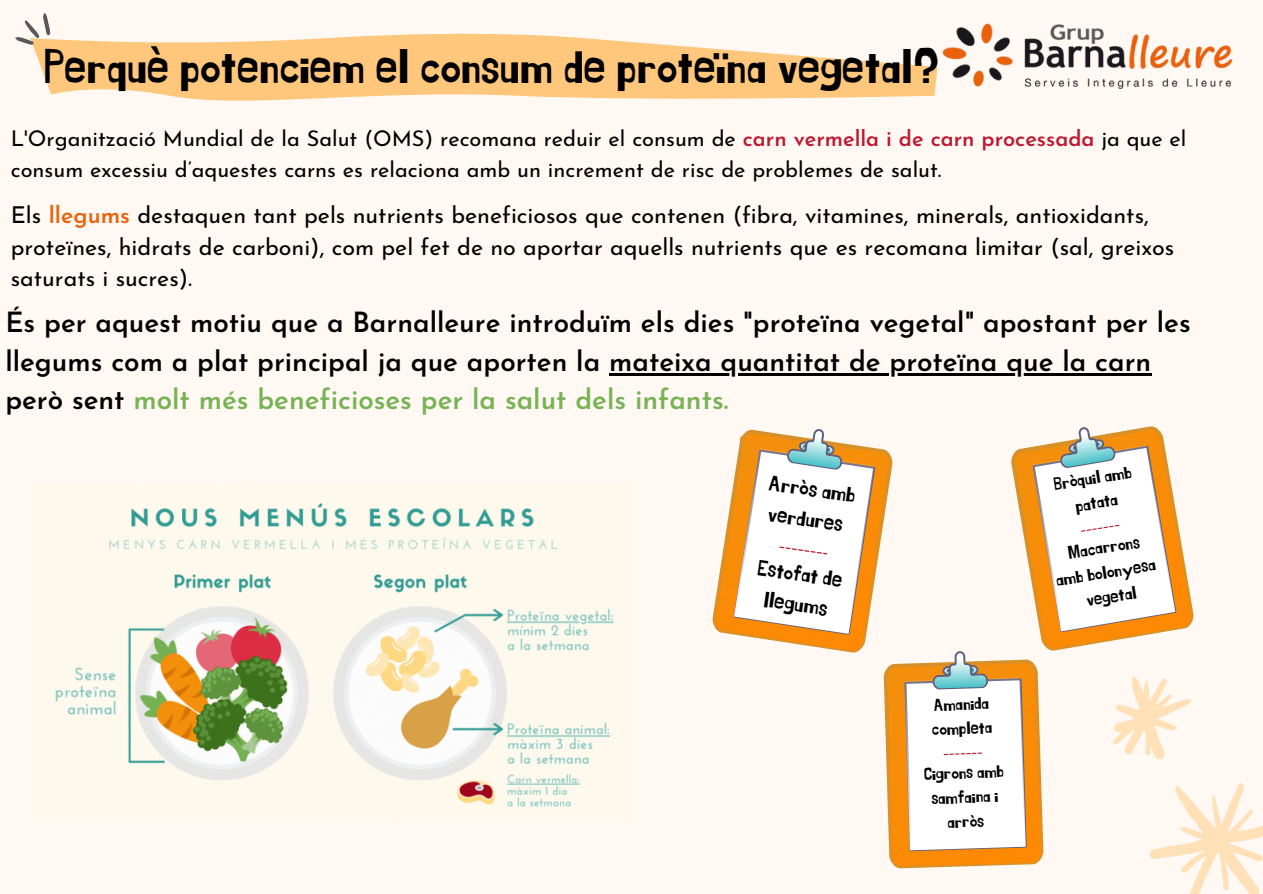
<style>
.page{position:relative;width:1263px;height:894px;background:#fff}
.page>*{position:absolute;margin:0;border:0;box-sizing:border-box;transform-origin:0 0}
.t1{font:48px "Jingleberry";color:#000}
.t2{font:600 27.75px/38.2px "Josefin Sans";color:#000}
.t3{font:23.25px/31.5px "Josefin Sans";color:#000}
.t4{font:22.05px/30.5px "Jingleberry";color:#000}
.t5{font:21.75px/30.3px "Josefin Sans";color:#000}
.t6{font:18px/24.9px "Jingleberry";color:#000;text-align:center}
.t7{font:17.55px/24.5px "Jingleberry";color:#000}
.s1{font-weight:600;color:#be1931}
.s2{font-weight:600;color:#eb620a}
.s3{color:#77b255}
</style>
<div class="page">
<div style="left:0;top:0;width:1263px;height:893px;background:#fff8f3"></div>
<svg style="left:33px;top:32px;width:896px;height:69px;fill:#ffc77c"></svg>
<img style="left:929px;top:23px;width:304px;height:73px">
<img style="left:55px;top:503px;width:559px;height:304px">
<hr style="left:609px;top:373px;width:542px;height:2px;background:#000">
<svg style="left:1181px;top:783px;width:82px;height:110px"></svg>
<svg style="left:712px;top:426px;width:482px;height:444px"></svg>
<svg style="left:15px;top:13px;width:35px;height:32px"></svg>
<h1 class="t1" style="left:44px;top:45px;width:896px">Perquè potenciem el consum de proteïna vegetal?</h1>
<p class="t5" style="left:11px;top:125px;width:1177px">L'Organització Mundial de la Salut (OMS) recomana reduir el consum de <span class="s1">carn vermella i de carn processada</span> ja que el consum excessiu d’aquestes carns es relaciona amb un increment de risc de problemes de salut.</p>
<p class="t3" style="left:11px;top:202px;width:1165px">Els <span class="s2">llegums</span> destaquen tant pels nutrients beneficiosos que contenen (fibra, vitamines, minerals, antioxidants, proteïnes, hidrats de carboni), com pel fet de no aportar aquells nutrients que es recomana limitar (sal, greixos saturats i sucres).</p>
<p class="t2" style="left:5px;top:306px;width:1187px">És per aquest motiu que a Barnalleure introduïm els dies "proteïna vegetal" apostant per les llegums com a plat principal ja que aporten la mateixa quantitat de proteïna que la carn però sent <span class="s3">molt més beneficioses per la salut dels infants.</span></p>
<p class="t4" style="left:771px;top:468px;width:89px;rotate:8deg">Arròs amb verdures</p>
<p class="t4" style="left:760px;top:553px;width:87px;text-align:center;rotate:8deg">Estofat de llegums</p>
<p class="t7" style="left:931px;top:693px;width:62px;rotate:-2deg">Amanida completa</p>
<p class="t7" style="left:923px;top:762px;width:82px;text-align:center;rotate:-2deg">Cigrons amb samfaina i arròs</p>
<p class="t6" style="left:1052px;top:472px;width:80px;rotate:-9deg">Bròquil amb patata</p>
<p class="t6" style="left:1050px;top:543px;width:102px;rotate:-9deg">Macarrons amb bolonyesa vegetal</p>
</div>
